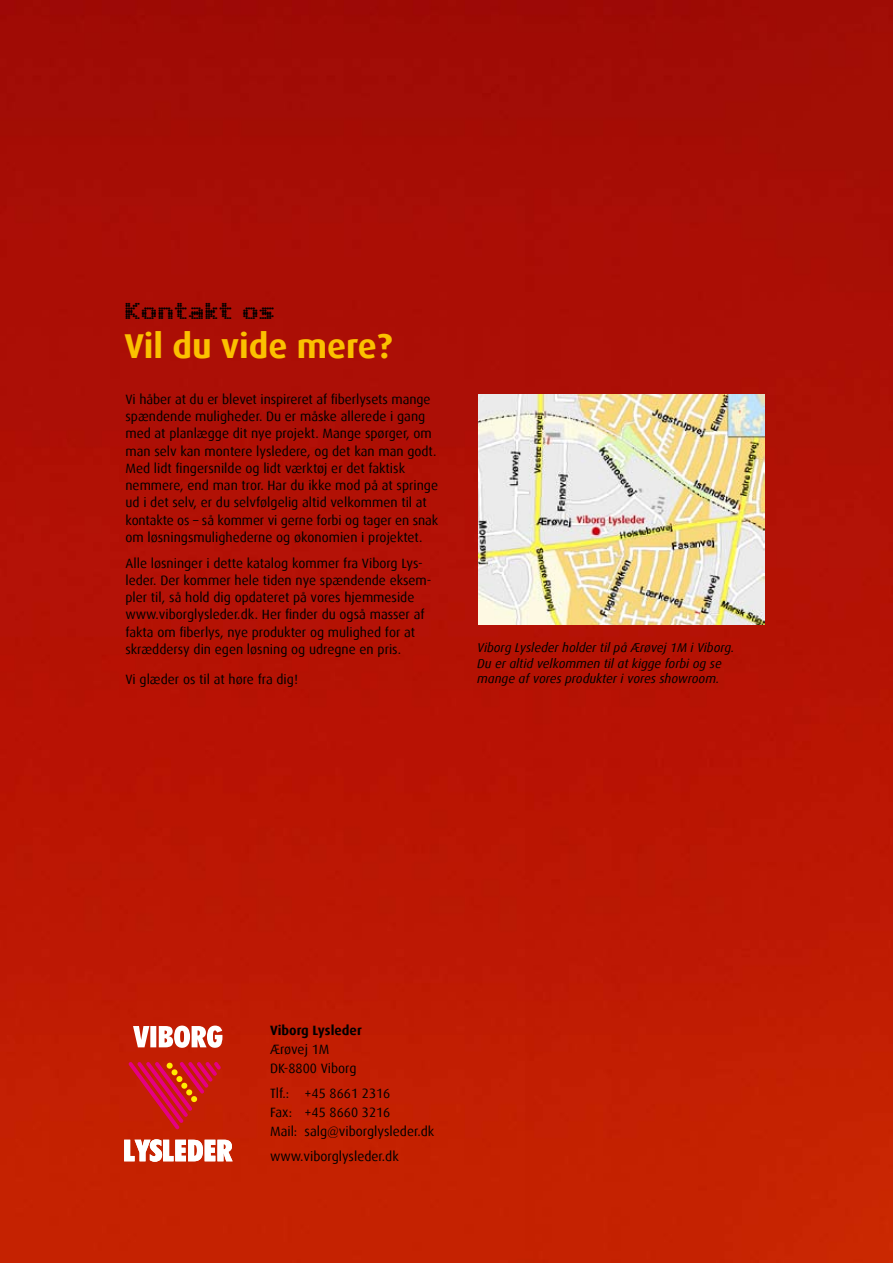
<style>
.page{position:relative;width:893px;height:1263px;background:#fff}
.page>*{position:absolute;margin:0;border:0;box-sizing:border-box;transform-origin:0 0}
.t1{font:700 34.5px "Dax";color:#fbc100}
.t2{font:24px "Dot Matrix Two Extended";color:#000}
.t3{font:13.5px/17.2px "Dax";color:#000}
.t4{font:700 13.5px "Dax";color:#000}
.t5{font:italic 12.75px/15.8px "Dax";color:#000}
</style>
<div class="page">
<img style="left:0;top:0;width:893px;height:1263px">
<svg style="left:133px;top:1025px;width:89px;height:23px"></svg>
<svg style="left:129px;top:1062px;width:92px;height:67px;background:#cd1d22"></svg>
<svg style="left:124px;top:1139px;width:109px;height:23px"></svg>
<img style="left:478px;top:394px;width:286px;height:230px">
<h2 class="t2" style="left:124px;top:298px;width:152px">Kontakt os</h2>
<h1 class="t1" style="left:124px;top:327px;width:269px">Vil du vide mere?</h1>
<p class="t3" style="left:125px;top:391px;width:314px">Vi håber at du er blevet inspireret af fiberlysets mange spændende muligheder. Du er måske allerede i gang med at planlægge dit nye projekt. Mange spørger, om man selv kan montere lysledere, og det kan man godt.<br>Med lidt fingersnilde og lidt værktøj er det faktisk nemmere, end man tror. Har du ikke mod på at springe ud i det selv, er du selvfølgelig altid velkommen til at kontakte os – så kommer vi gerne forbi og tager en snak om løsningsmulighederne og økonomien i projektet.</p>
<p class="t3" style="left:125px;top:554px;width:308px">Alle løsninger i dette katalog kommer fra Viborg Lys&shy;leder. Der kommer hele tiden nye spændende eksem&shy;pler til, så hold dig opdateret på vores hjemmeside www.viborglysleder.dk. Her finder du også masser af fakta om fiberlys, nye produkter og mulighed for at skræddersy din egen løsning og udregne en pris.</p>
<p class="t3" style="left:125px;top:671px;width:174px">Vi glæder os til at høre fra dig!</p>
<p class="t5" style="left:477px;top:640px;width:259px">Viborg Lysleder holder til på Ærøvej 1M i Viborg.<br>Du er altid velkommen til at kigge forbi og se mange af vores produkter i vores showroom.</p>
<p class="t4" style="left:270px;top:1023px;width:93px">Viborg Lysleder</p>
<p class="t3" style="left:270px;top:1040px;width:88px;line-height:18.9px">Ærøvej 1M<br>DK-8800 Viborg</p>
<p class="t3" style="left:270px;top:1084px;width:166px;line-height:18.9px">Tlf.: +45 8661 2316<br>Fax: +45 8660 3216<br>Mail: salg@viborglysleder.dk</p>
<p class="t3" style="left:270px;top:1148px;width:130px">www.viborglysleder.dk</p>
</div>
